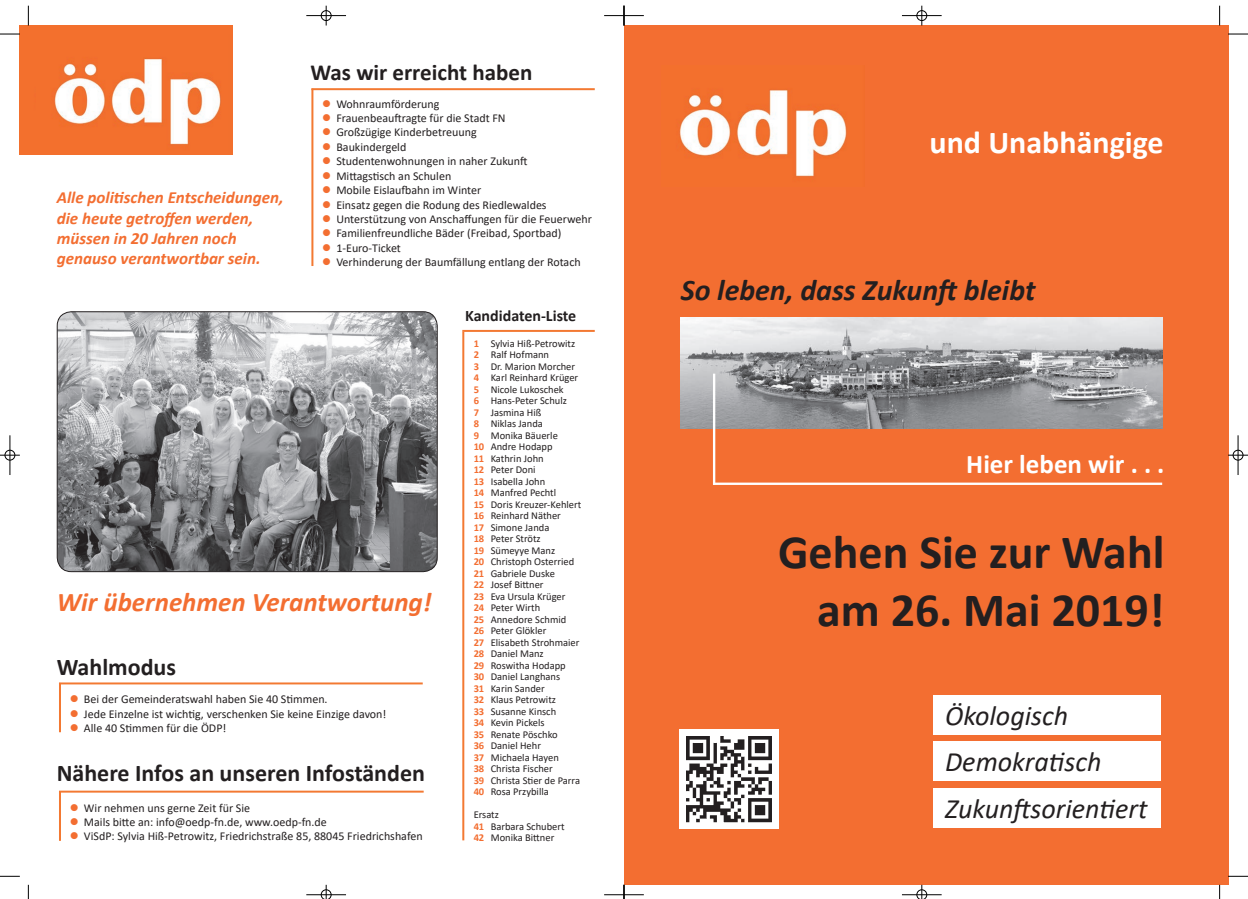
<style>
.page{position:relative;width:1248px;height:899px;background:#fff}
.page>*{position:absolute;margin:0;border:0;box-sizing:border-box;transform-origin:0 0}
.t1{font:700 48px/57.6px "Calibri";color:#231f20;text-align:right}
.t2{font:700 32px "Calibri";color:#fff}
.t3{font:italic 700 30px "Calibri";color:#231f20}
.t4{font:italic 28px/46.6px "Calibri";color:#231f20}
.t5{font:italic 700 27px "Calibri";color:#f36e31}
.t6{font:700 27px "Calibri";color:#fff}
.t7{font:700 24px "Calibri";color:#231f20}
.t8{font:700 23px "Calibri";color:#231f20}
.t9{font:italic 700 17px/20.4px "Calibri";color:#f36e31}
.t10{font:700 16px "Calibri";color:#231f20}
.t11{font:12px "Calibri";color:#231f20}
.t12{font:10.5px/11.5px "Calibri";color:#231f20}
.s1{color:#f36e31}
.s2{font-weight:700;color:#f36e31}
</style>
<div class="page">
<hr style="left:311px;top:88px;width:283px;height:2px;background:#f37932">
<hr style="left:311px;top:89px;width:2px;height:177px;background:#f37932">
<hr style="left:59px;top:682px;width:363px;height:2px;background:#f37932">
<hr style="left:59px;top:683px;width:2px;height:49px;background:#f37932">
<hr style="left:59px;top:790px;width:364px;height:2px;background:#f37932">
<hr style="left:59px;top:791px;width:2px;height:49px;background:#f37932">
<img style="left:57px;top:312px;width:380px;height:259px">
<div style="left:57px;top:311px;width:380px;height:261px;border:1px solid #231f20;border-radius:14px"></div>
<div style="left:20px;top:26px;width:213px;height:128px;background:#f3702d"></div>
<img style="left:36px;top:34px;width:196px;height:120px">
<hr style="left:462px;top:330px;width:132px;height:2px;background:#f37932">
<hr style="left:462px;top:332px;width:2px;height:508px;background:#f37932">
<div style="left:624px;top:26px;width:603px;height:858px;background:#f36e31"></div>
<img style="left:680px;top:317px;width:482px;height:112px">
<img style="left:679px;top:729px;width:99px;height:99px">
<img style="left:679px;top:90px;width:168px;height:87px">
<div style="left:933px;top:695px;width:227px;height:39px;background:#fff"></div>
<div style="left:933px;top:741px;width:227px;height:40px;background:#fff"></div>
<div style="left:933px;top:788px;width:227px;height:39px;background:#fff"></div>
<hr style="left:713px;top:373px;width:2px;height:112px;background:#fff">
<hr style="left:713px;top:482px;width:448px;height:3px;background:#fff">
<svg style="left:0;top:876px;width:20px;height:1px"></svg>
<svg style="left:0;top:34px;width:20px;height:1px"></svg>
<svg style="left:28px;top:884px;width:1px;height:15px"></svg>
<svg style="left:28px;top:6px;width:1px;height:20px"></svg>
<svg style="left:326px;top:6px;width:1px;height:20px"></svg>
<svg style="left:0;top:455px;width:20px;height:1px"></svg>
<hr style="left:306px;top:15px;width:40px;height:1px;background:#000">
<div style="left:321px;top:10px;width:10px;height:11px;border:1px solid #000;border-radius:50%"></div>
<hr style="left:306px;top:894px;width:40px;height:1px;background:#000">
<svg style="left:321px;top:884px;width:10px;height:15px"></svg>
<hr style="left:10px;top:435px;width:1px;height:40px;background:#000">
<div style="left:5px;top:450px;width:10px;height:10px;border:1px solid #000;border-radius:50%"></div>
<hr style="left:604px;top:15px;width:39px;height:1px;background:#000">
<hr style="left:604px;top:894px;width:39px;height:1px;background:#000">
<svg style="left:1227px;top:876px;width:20px;height:1px"></svg>
<svg style="left:1227px;top:34px;width:20px;height:1px"></svg>
<svg style="left:623px;top:884px;width:1px;height:15px"></svg>
<svg style="left:1219px;top:884px;width:1px;height:15px"></svg>
<svg style="left:623px;top:6px;width:1px;height:20px"></svg>
<svg style="left:1219px;top:6px;width:1px;height:20px"></svg>
<svg style="left:921px;top:6px;width:1px;height:20px"></svg>
<svg style="left:1227px;top:455px;width:20px;height:1px"></svg>
<hr style="left:901px;top:15px;width:40px;height:1px;background:#000">
<div style="left:916px;top:10px;width:10px;height:11px;border:1px solid #000;border-radius:50%"></div>
<hr style="left:901px;top:894px;width:40px;height:1px;background:#000">
<svg style="left:916px;top:884px;width:10px;height:15px"></svg>
<hr style="left:1237px;top:435px;width:1px;height:40px;background:#000">
<div style="left:1232px;top:450px;width:10px;height:10px;border:1px solid #000;border-radius:50%"></div>
<h3 class="t9" style="left:57px;top:187px;width:228px">Alle politischen Entscheidungen, die heute getroffen werden, müssen in 20 Jahren noch genauso verantwortbar sein.</h3>
<h3 class="t8" style="left:310px;top:56px;width:223px">Was wir erreicht haben</h3>
<p class="t11" style="left:322px;top:95px;width:119px"><span class="s1">●</span> Wohnraumförderung</p>
<p class="t11" style="left:322px;top:110px;width:185px"><span class="s1">●</span> Frauenbeauftragte für die Stadt FN</p>
<p class="t11" style="left:322px;top:124px;width:156px"><span class="s1">●</span> Großzügige Kinderbetreuung</p>
<p class="t11" style="left:322px;top:139px;width:86px"><span class="s1">●</span> Baukindergeld</p>
<p class="t11" style="left:322px;top:153px;width:207px"><span class="s1">●</span> Studentenwohnungen in naher Zukunft</p>
<p class="t11" style="left:322px;top:167px;width:131px"><span class="s1">●</span> Mittagstisch an Schulen</p>
<p class="t11" style="left:322px;top:182px;width:161px"><span class="s1">●</span> Mobile Eislaufbahn im Winter</p>
<p class="t11" style="left:322px;top:196px;width:226px"><span class="s1">●</span> Einsatz gegen die Rodung des Riedlewaldes</p>
<p class="t11" style="left:322px;top:211px;width:271px"><span class="s1">●</span> Unterstützung von Anschaffungen für die Feuerwehr</p>
<p class="t11" style="left:322px;top:225px;width:241px"><span class="s1">●</span> Familienfreundliche Bäder (Freibad, Sportbad)</p>
<p class="t11" style="left:322px;top:239px;width:80px"><span class="s1">●</span> 1-Euro-Ticket</p>
<p class="t11" style="left:322px;top:254px;width:260px"><span class="s1">●</span> Verhinderung der Baumfällung entlang der Rotach</p>
<h3 class="t5" style="left:57px;top:583px;width:376px">Wir übernehmen Verantwortung!</h3>
<h3 class="t7" style="left:57px;top:650px;width:121px">Wahlmodus</h3>
<p class="t11" style="left:70px;top:691px;width:259px"><span class="s1">●</span> Bei der Gemeinderatswahl haben Sie 40 Stimmen.</p>
<p class="t11" style="left:70px;top:705px;width:318px"><span class="s1">●</span> Jede Einzelne ist wichtig, verschenken Sie keine Einzige davon!</p>
<p class="t11" style="left:70px;top:720px;width:158px"><span class="s1">●</span> Alle 40 Stimmen für die ÖDP!</p>
<h3 class="t7" style="left:57px;top:756px;width:370px">Nähere Infos an unseren Infoständen</h3>
<p class="t11" style="left:70px;top:799px;width:182px"><span class="s1">●</span> Wir nehmen uns gerne Zeit für Sie</p>
<p class="t11" style="left:70px;top:813px;width:259px"><span class="s1">●</span> Mails bitte an: info@oedp-fn.de, www.oedp-fn.de</p>
<p class="t11" style="left:70px;top:828px;width:354px"><span class="s1">●</span> ViSdP: Sylvia Hiß-Petrowitz, Friedrichstraße 85, 88045 Friedrichshafen</p>
<h3 class="t10" style="left:465px;top:304px;width:113px">Kandidaten-Liste</h3>
<p class="t12" style="left:473px;top:337px;width:109px"><span class="s2">1</span> Sylvia Hiß-Petrowitz<br><span class="s2">2</span> Ralf Hofmann<br><span class="s2">3</span> Dr. Marion Morcher<br><span class="s2">4</span> Karl Reinhard Krüger<br><span class="s2">5</span> Nicole Lukoschek<br><span class="s2">6</span> Hans-Peter Schulz<br><span class="s2">7</span> Jasmina Hiß<br><span class="s2">8</span> Niklas Janda<br><span class="s2">9</span> Monika Bäuerle<br><span class="s2">10</span> Andre Hodapp<br><span class="s2">11</span> Kathrin John<br><span class="s2">12</span> Peter Doni<br><span class="s2">13</span> Isabella John<br><span class="s2">14</span> Manfred Pechtl<br><span class="s2">15</span> Doris Kreuzer-Kehlert<br><span class="s2">16</span> Reinhard Näther<br><span class="s2">17</span> Simone Janda<br><span class="s2">18</span> Peter Strötz<br><span class="s2">19</span> Sümeyye Manz<br><span class="s2">20</span> Christoph Osterried<br><span class="s2">21</span> Gabriele Duske<br><span class="s2">22</span> Josef Bittner<br><span class="s2">23</span> Eva Ursula Krüger<br><span class="s2">24</span> Peter Wirth<br><span class="s2">25</span> Annedore Schmid<br><span class="s2">26</span> Peter Glökler<br><span class="s2">27</span> Elisabeth Strohmaier<br><span class="s2">28</span> Daniel Manz<br><span class="s2">29</span> Roswitha Hodapp<br><span class="s2">30</span> Daniel Langhans<br><span class="s2">31</span> Karin Sander<br><span class="s2">32</span> Klaus Petrowitz<br><span class="s2">33</span> Susanne Kinsch<br><span class="s2">34</span> Kevin Pickels<br><span class="s2">35</span> Renate Pöschko<br><span class="s2">36</span> Daniel Hehr<br><span class="s2">37</span> Michaela Hayen<br><span class="s2">38</span> Christa Fischer<br><span class="s2">39</span> Christa Stier de Parra<br><span class="s2">40</span> Rosa Przybilla</p>
<p class="t12" style="left:473px;top:809px;width:93px">Ersatz<br><span class="s2">41</span> Barbara Schubert<br><span class="s2">42</span> Monika Bittner</p>
<h2 class="t2" style="left:929px;top:120px;width:235px">und Unabhängige</h2>
<h3 class="t3" style="left:680px;top:269px;width:356px">So leben, dass Zukunft bleibt</h3>
<h3 class="t6" style="left:966px;top:445px;width:200px">Hier leben wir . . .</h3>
<h1 class="t1" style="left:778px;top:523px;width:388px">Gehen Sie zur Wahl am 26. Mai 2019!</h1>
<h3 class="t4" style="left:945px;top:690px;width:204px">Ökologisch<br>Demokratisch<br>Zukunftsorientiert</h3>
</div>
